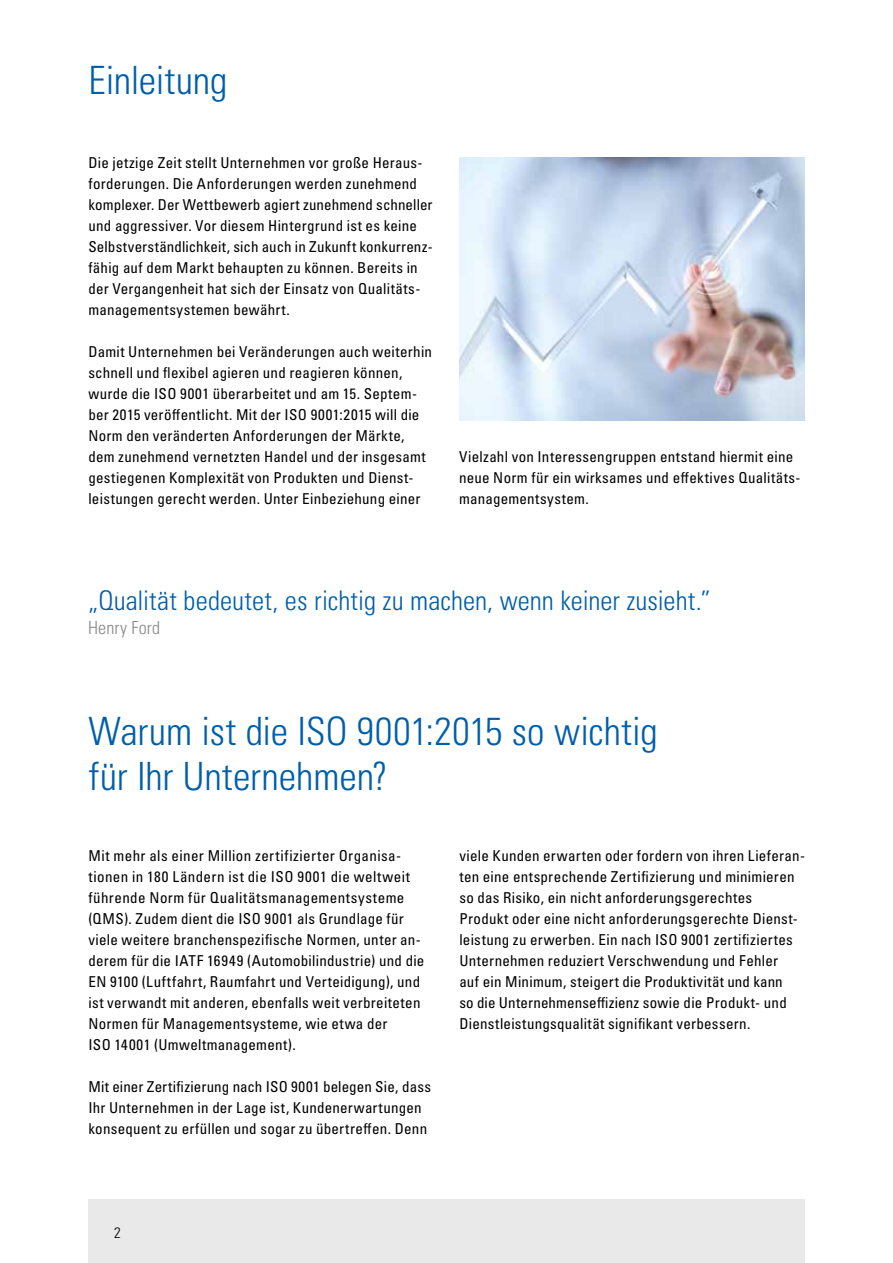
<style>
.page{position:relative;width:893px;height:1263px;background:#fff}
.page>*{position:absolute;margin:0;border:0;box-sizing:border-box;transform-origin:0 0}
.t1{font:39px/45px "Univers LTCYR 47 Light Cond";color:#005eaa}
.t2{font:27px "Univers LTCYR 47 Light Cond";letter-spacing:.005em;color:#005eaa}
.t3{font:18px "Univers LTCYR 47 Light Cond";letter-spacing:.005em;color:#878786}
.t4{font:condensed 15px/21px "Univers LTCYR 57";letter-spacing:.015em;color:#000}
.t5{font:15px "Univers LTCYR 47 Light Cond";color:#000}
</style>
<div class="page">
<div style="left:88px;top:1200px;width:717px;height:63px;background:#e9e9e9"></div>
<img style="left:459px;top:157px;width:346px;height:263px">
<h1 class="t1" style="left:88px;top:56px;width:141px">Einleitung</h1>
<p class="t4" style="left:88px;top:152px;width:346px">Die jetzige Zeit stellt Unternehmen vor große Heraus&shy;forderungen. Die Anforderungen werden zunehmend komplexer. Der Wettbewerb agiert zunehmend schneller und aggressiver. Vor diesem Hintergrund ist es keine Selbstverständlichkeit, sich auch in Zukunft konkurrenz&shy;fähig auf dem Markt behaupten zu können. Bereits in der Vergangenheit hat sich der Einsatz von Qualitäts&shy;managementsystemen bewährt.</p>
<p class="t4" style="left:88px;top:341px;width:345px">Damit Unternehmen bei Veränderungen auch weiterhin schnell und flexibel agieren und reagieren können, wurde die ISO 9001 überarbeitet und am 15. Septem&shy;ber 2015 veröffentlicht. Mit der ISO 9001:2015 will die Norm den veränderten Anforderungen der Märkte, dem zunehmend vernetzten Handel und der insgesamt gestiegenen Komplexität von Produkten und Dienst&shy;leistungen gerecht werden. Unter Einbeziehung einer</p>
<p class="t4" style="left:459px;top:446px;width:343px">Vielzahl von Interessengruppen entstand hiermit eine neue Norm für ein wirksames und effektives Qualitäts&shy;managementsystem.</p>
<h2 class="t2" style="left:88px;top:582px;width:624px">„Qualität bedeutet, es richtig zu machen, wenn keiner zusieht.”</h2>
<p class="t3" style="left:88px;top:615px;width:74px">Henry Ford</p>
<h1 class="t1" style="left:88px;top:707px;width:571px">Warum ist die ISO 9001:2015 so wichtig für Ihr Unternehmen?</h1>
<p class="t4" style="left:88px;top:845px;width:338px">Mit mehr als einer Million zertifizierter Organisa&shy;tionen in 180 Ländern ist die ISO 9001 die weltweit führende Norm für Qualitätsmanagementsysteme (QMS). Zudem dient die ISO 9001 als Grundlage für viele weitere branchenspezifische Normen, unter an&shy;derem für die IATF 16949 (Automobilindustrie) und die EN 9100 (Luftfahrt, Raumfahrt und Verteidigung), und ist verwandt mit anderen, ebenfalls weit verbreiteten Normen für Managementsysteme, wie etwa der<br>ISO 14001 (Umweltmanagement).</p>
<p class="t4" style="left:88px;top:1076px;width:344px">Mit einer Zertifizierung nach ISO 9001 belegen Sie, dass<br>Ihr Unternehmen in der Lage ist, Kundenerwartungen konsequent zu erfüllen und sogar zu übertreffen. Denn</p>
<p class="t4" style="left:459px;top:845px;width:347px">viele Kunden erwarten oder fordern von ihren Lieferan&shy;ten eine entsprechende Zertifizierung und minimieren so das Risiko, ein nicht anforderungsgerechtes<br>Produkt oder eine nicht anforderungsgerechte Dienst&shy;leistung zu erwerben. Ein nach ISO 9001 zertifiziertes Unternehmen reduziert Verschwendung und Fehler<br>auf ein Minimum, steigert die Produktivität und kann<br>so die Unternehmenseffizienz sowie die Produkt- und Dienstleistungsqualität signifikant verbessern.</p>
<p class="t5" style="left:114px;top:1222px;width:8px">2</p>
</div>
